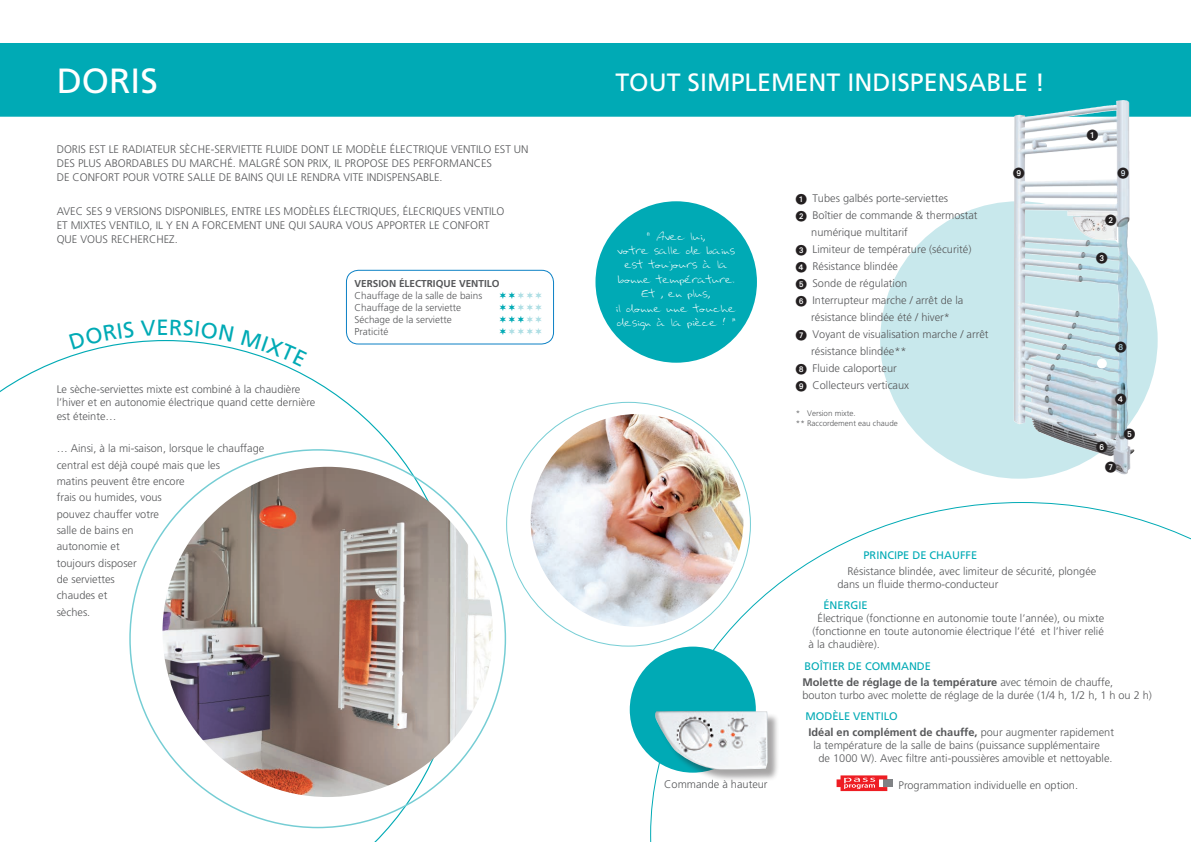
<style>
.page{position:relative;width:1191px;height:842px;background:#fff}
.page>*{position:absolute;margin:0;border:0;box-sizing:border-box;transform-origin:0 0}
.t1{font:35px "Frutiger";color:#fff}
.t2{font:25px "Frutiger";color:#fff}
.t3{font:22px "Frutiger";color:#00aab5}
.t4{font:12px/14.4px "Baldric Script";color:#fff;text-align:center}
.t5{font:11.4px/19.9px "European Pi One";color:#231f20}
.t6{font:300 11px/16.3px "Frutiger";color:#57585a}
.t7{font:700 11px/15.8px "Frutiger";color:#57585a}
.t8{font:11px "Frutiger";color:#00aab5}
.t9{font:300 10px/12px "Frutiger";color:#57585a}
.t10{font:700 10px "Frutiger";color:#57585a}
.t11{font:300 8px/10px "Frutiger";color:#57585a}
.s1{font-family:"European Pi One";font-weight:400;color:#231f20}
.s2{font-weight:400;color:#00aab5}
.s3{font-weight:300}
</style>
<div class="page">
<div style="left:880px;top:201px;width:277px;height:278px;background:#c8e8ec;border-radius:50%"></div>
<svg style="left:650px;top:502px;width:541px;height:340px"></svg>
<svg style="left:0;top:340px;width:461px;height:502px"></svg>
<div style="left:883px;top:779px;width:9px;height:8px;background:#808285"></div>
<svg style="left:836px;top:775px;width:51px;height:16px"></svg>
<div style="left:0;top:43px;width:1191px;height:74px;background:#00aab5"></div>
<div style="left:630px;top:647px;width:126px;height:126px;background:#00aab5;border-radius:50%"></div>
<div style="left:656px;top:713px;width:124px;height:69px;background:#231f20;opacity:.4"></div>
<img style="left:654px;top:711px;width:113px;height:59px">
<img style="left:1013px;top:101px;width:103px;height:346px">
<div style="left:1087px;top:131px;width:10px;height:9px;background:#fff;border-radius:50%"></div>
<div style="left:1014px;top:169px;width:9px;height:10px;background:#fff;border-radius:50%"></div>
<div style="left:1106px;top:216px;width:9px;height:9px;background:#fff;border-radius:50%"></div>
<div style="left:1115px;top:394px;width:10px;height:10px;background:#fff;border-radius:50%"></div>
<div style="left:1097px;top:442px;width:9px;height:10px;background:#fff;border-radius:50%"></div>
<div style="left:1097px;top:253px;width:9px;height:10px;background:#fff;border-radius:50%"></div>
<div style="left:1097px;top:359px;width:9px;height:9px;background:#fff;border-radius:50%"></div>
<div style="left:346px;top:270px;width:208px;height:74px;border:1px solid #0c81c5;border-radius:12px"></div>
<img style="left:530px;top:414px;width:213px;height:213px;border-radius:106px">
<img style="left:162px;top:467px;width:331px;height:330px;border-radius:165px">
<div style="left:595px;top:201px;width:162px;height:162px;background:#00aab5;border-radius:50%"></div>
<svg style="left:69px;top:340px;width:65px;height:9px"></svg>
<svg style="left:171px;top:340px;width:63px;height:2px"></svg>
<svg style="left:241px;top:340px;width:66px;height:27px"></svg>
<h1 class="t1" style="left:57px;top:60px;width:103px">DORIS</h1>
<h2 class="t2" style="left:615px;top:68px;width:431px">TOUT SIMPLEMENT INDISPENSABLE !</h2>
<p class="t5" style="left:1087px;top:125px;width:13px">1</p>
<p class="t6" style="left:57px;top:142px;width:473px;line-height:14px">DORIS EST LE RADIATEUR SÈCHE-SERVIETTE FLUIDE DONT LE MODÈLE ÉLECTRIQUE VENTILO EST UN<br>DES PLUS ABORDABLES DU MARCHÉ. MALGRÉ SON PRIX, IL PROPOSE DES PERFORMANCES<br>DE CONFORT POUR VOTRE SALLE DE BAINS QUI LE RENDRA VITE INDISPENSABLE.</p>
<p class="t6" style="left:57px;top:204px;width:449px;line-height:14px">AVEC SES 9 VERSIONS DISPONIBLES, ENTRE LES MODÈLES ÉLECTRIQUES, ÉLECRIQUES VENTILO<br>ET MIXTES VENTILO, IL Y EN A FORCEMENT UNE QUI SAURA VOUS APPORTER LE CONFORT<br>QUE VOUS RECHERCHEZ.</p>
<h3 class="t3" style="left:156px;top:314px;width:14px">E</h3>
<p class="t6" style="left:57px;top:382px;width:260px;line-height:13.5px">Le sèche-serviettes mixte est combiné à la chaudière l’hiver et en autonomie électrique quand cette dernière est éteinte…</p>
<p class="t6" style="left:57px;top:440px;width:209px">… Ainsi, à la mi-saison, lorsque le chauffage central est déjà coupé mais que les<br>matins peuvent être encore<br>frais ou humides, vous<br>pouvez chauffer votre<br>salle de bains en<br>autonomie et<br>toujours disposer<br>de serviettes<br>chaudes et<br>sèches.</p>
<p class="t10" style="left:354px;top:277px;width:147px">VERSION ÉLECTRIQUE VENTILO</p>
<p class="t9" style="left:354px;top:289px;width:129px">Chauffage de la salle de bains<br>Chauffage de la serviette<br>Séchage de la serviette<br>Praticité</p>
<p class="t4" style="left:615px;top:229px;width:122px">“ Avec lui,<br>votre salle de bains est toujours à la bonne température.<br>Et , en plus,<br>il donne une touche design à la pièce ! ”</p>
<p class="t6" style="left:796px;top:190px;width:154px"><span class="s1">1</span> Tubes galbés porte-serviettes</p>
<p class="t6" style="left:796px;top:207px;width:183px"><span class="s1">2</span> Boîtier de commande &amp; thermostat</p>
<p class="t6" style="left:811px;top:224px;width:98px">numérique multitarif</p>
<p class="t6" style="left:796px;top:241px;width:177px"><span class="s1">3</span> Limiteur de température (sécurité)</p>
<p class="t6" style="left:796px;top:258px;width:104px"><span class="s1">4</span> Résistance blindée</p>
<p class="t6" style="left:796px;top:275px;width:113px"><span class="s1">5</span> Sonde de régulation</p>
<p class="t6" style="left:796px;top:292px;width:169px"><span class="s1">6</span> Interrupteur marche / arrêt de la</p>
<p class="t6" style="left:811px;top:309px;width:140px">résistance blindée été / hiver*</p>
<p class="t6" style="left:796px;top:326px;width:194px"><span class="s1">7</span> Voyant de visualisation marche / arrêt</p>
<p class="t6" style="left:811px;top:343px;width:97px">résistance blindée**</p>
<p class="t6" style="left:796px;top:360px;width:102px"><span class="s1">8</span> Fluide caloporteur</p>
<p class="t6" style="left:796px;top:377px;width:115px"><span class="s1">9</span> Collecteurs verticaux</p>
<p class="t11" style="left:796px;top:408px;width:103px">* Version mixte.<br>** Raccordement eau chaude</p>
<p class="t5" style="left:1013px;top:163px;width:13px">9</p>
<p class="t5" style="left:1117px;top:163px;width:13px">9</p>
<p class="t5" style="left:1105px;top:210px;width:13px">2</p>
<p class="t5" style="left:1096px;top:248px;width:13px">3</p>
<p class="t5" style="left:1115px;top:337px;width:13px">8</p>
<p class="t5" style="left:1115px;top:389px;width:13px">4</p>
<p class="t5" style="left:1123px;top:424px;width:13px">5</p>
<p class="t5" style="left:1105px;top:437px;width:13px;text-indent:-9px">6<br>7</p>
<p class="t6" style="left:664px;top:776px;width:105px">Commande à hauteur</p>
<p class="t8" style="left:863px;top:549px;width:115px">PRINCIPE DE CHAUFFE</p>
<p class="t6" style="left:837px;top:564px;width:260px;line-height:13px;text-indent:10px">Résistance blindée, avec limiteur de sécurité, plongée dans un fluide thermo-conducteur</p>
<p class="t8" style="left:823px;top:599px;width:46px">ÉNERGIE</p>
<p class="t6" style="left:817px;top:610px;width:288px">Électrique (fonctionne en autonomie toute l’année), ou mixte</p>
<p class="t6" style="left:812px;top:623px;width:293px">(fonctionne en toute autonomie électrique l’été et l’hiver relié</p>
<p class="t6" style="left:808px;top:636px;width:73px">à la chaudière).</p>
<p class="t7" style="left:802px;top:658px;width:312px"><span class="s2">BOÎTIER DE COMMANDE<br></span>Molette de réglage de la température <span class="s3">avec témoin de chauffe,</span></p>
<p class="t6" style="left:802px;top:687px;width:351px">bouton turbo avec molette de réglage de la durée (1/4 h, 1/2 h, 1 h ou 2 h)</p>
<p class="t7" style="left:805px;top:708px;width:310px"><span class="s2">MODÈLE VENTILO<br></span>Idéal en complément de chauffe, <span class="s3">pour augmenter rapidement</span></p>
<p class="t6" style="left:818px;top:739px;width:295px;line-height:13px;text-indent:-5px">la température de la salle de bains (puissance supplémentaire de 1000 W). Avec filtre anti-poussières amovible et nettoyable.</p>
<p class="t6" style="left:898px;top:777px;width:181px">Programmation individuelle en option.</p>
</div>
